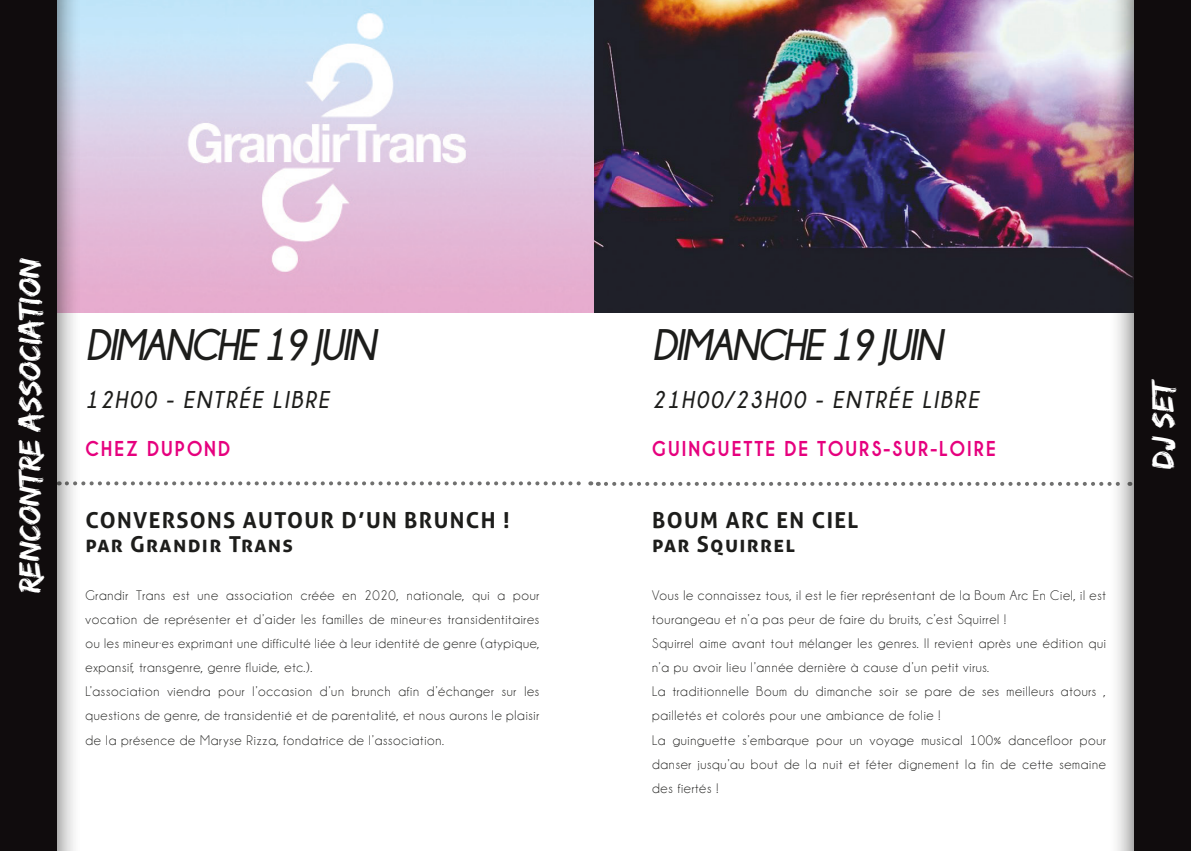
<style>
.page{position:relative;width:1191px;height:851px;background:#fff}
.page>*{position:absolute;margin:0;border:0;box-sizing:border-box;transform-origin:0 0}
.t1{font:italic 700 44px "Champagne&Limousines";letter-spacing:-.04em;color:#1d1d1b;scale:.91 1}
.t2{font:32px "Edo SZ";color:#fff}
.t3{font:italic 700 24.2px "Champagne&Limousines";letter-spacing:.1em;color:#1d1d1b;scale:.91 1}
.t4{font:700 22px/24px "Aller";letter-spacing:.06em;color:#1d1d1b}
.t5{font:700 22px "Champagne&Limousines Thick";letter-spacing:.1em;color:#e6007e;scale:.91 1}
.t6{font:14px/24px "Champagne&Limousines";letter-spacing:.05em;color:#1d1d1b}
</style>
<div class="page">
<img style="left:81px;top:0;width:513px;height:312px">
<svg style="left:81px;top:481px;width:510px;height:4px"></svg>
<div style="left:0;top:0;width:81px;height:850px;background:#1d1d1b;opacity:.75"></div>
<div style="left:0;top:0;width:57px;height:850px;background:#100c0d"></div>
<img style="left:594px;top:0;width:515px;height:312px">
<svg style="left:606px;top:482px;width:503px;height:4px"></svg>
<div style="left:1109px;top:0;width:82px;height:850px;background:#1d1d1b;opacity:.75"></div>
<div style="left:1134px;top:0;width:57px;height:850px;background:#100c0d"></div>
<h2 class="t2" style="left:11px;top:593px;width:337px;rotate:-90deg">rencontre association</h2>
<h1 class="t1" style="left:86px;top:321px;width:320px">DIMANCHE 19 JUIN</h1>
<h3 class="t3" style="left:86px;top:386px;width:269px">12H00 - ENTRÉE LIBRE</h3>
<h3 class="t5" style="left:86px;top:435px;width:160px">CHEZ DUPOND</h3>
<h3 class="t4" style="left:86px;top:508px;width:425px">CONVERSONS AUTOUR D’UN BRUNCH !<br>PAR GRANDIR TRANS</h3>
<p class="t6" style="left:86px;top:583px;width:455px">Grandir Trans est une association créée en 2020, nationale, qui a pour vocation de représenter et d’aider les familles de mineur·es transidentitaires ou les mineur·es exprimant une difficulté liée à leur identité de genre (atypique, expansif, transgenre, genre fluide, etc.).<br>L’association viendra pour l’occasion d’un brunch afin d’échanger sur les questions de genre, de transidentié et de parentalité, et nous aurons le plaisir de la présence de Maryse Rizza, fondatrice de l’association.</p>
<h1 class="t1" style="left:652px;top:321px;width:320px">DIMANCHE 19 JUIN</h1>
<h3 class="t3" style="left:652px;top:386px;width:360px">21H00/23H00 - ENTRÉE LIBRE</h3>
<h3 class="t5" style="left:652px;top:435px;width:379px">GUINGUETTE DE TOURS-SUR-LOIRE</h3>
<h3 class="t4" style="left:652px;top:508px;width:207px">BOUM ARC EN CIEL<br>PAR SQUIRREL</h3>
<p class="t6" style="left:652px;top:583px;width:455px">Vous le connaissez tous, il est le fier représentant de la Boum Arc En Ciel, il est tourangeau et n’a pas peur de faire du bruits, c’est Squirrel !<br>Squirrel aime avant tout mélanger les genres. Il revient après une édition qui n’a pu avoir lieu l’année dernière à cause d’un petit virus.<br>La traditionnelle Boum du dimanche soir se pare de ses meilleurs atours , pailletés et colorés pour une ambiance de folie !<br>La guinguette s’embarque pour un voyage musical 100% dancefloor pour danser jusqu’au bout de la nuit et féter dignement la fin de cette semaine des fiertés !</p>
<h2 class="t2" style="left:1144px;top:469px;width:93px;rotate:-90deg">DJ set</h2>
</div>
